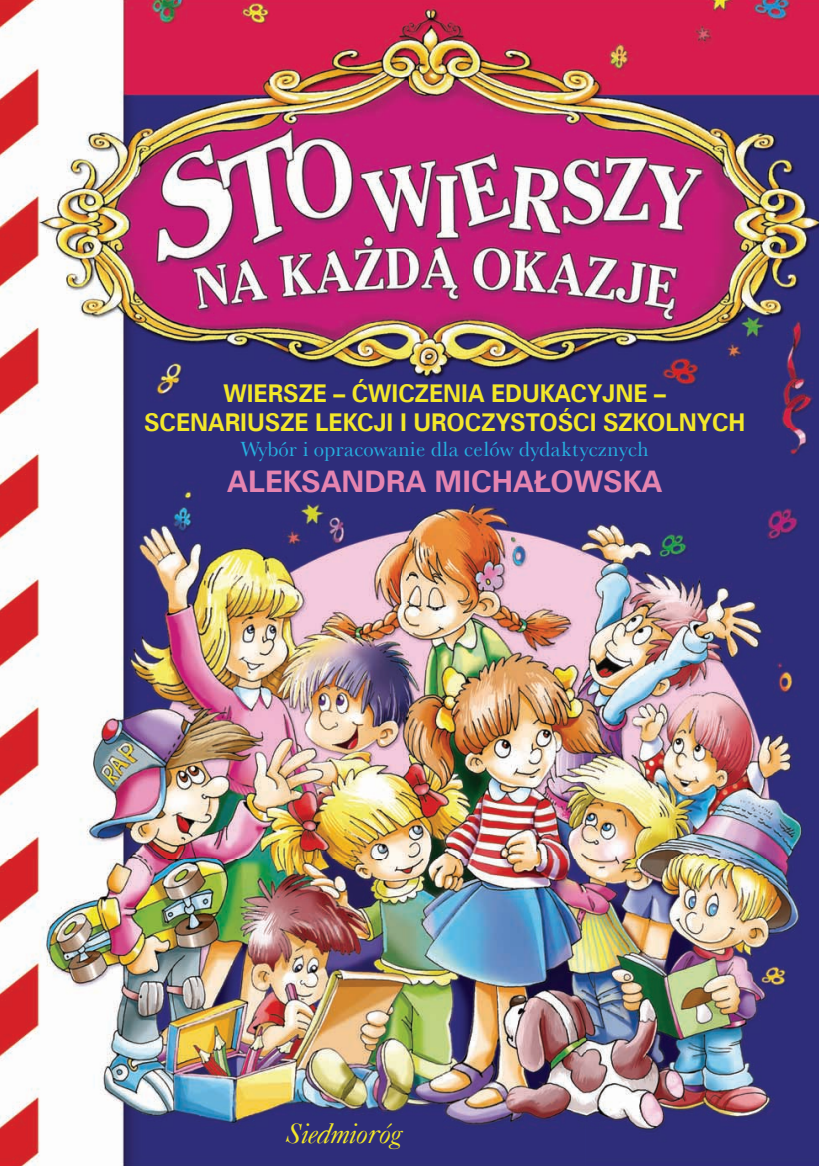
<style>
.page{position:relative;width:819px;height:1166px;background:#fff}
.page>*{position:absolute;margin:0;border:0;box-sizing:border-box;transform-origin:0 0}
.t1{font:700 29.75px "Zurich EU";color:#e584b0}
.t2{font:italic 28px "Caslon 540 EU";color:#f3e72a}
.t3{font:700 24.5px/29.4px "Zurich EU";color:#f3e72a;text-align:center;scale:.96 1}
.t4{font:21px "Baskervlle 2 EU";color:#26b1e0}
</style>
<div class="page">
<img style="left:0;top:0;width:819px;height:1166px">
<p class="t3" style="left:144px;top:378px;width:627px">WIERSZE – ĆWICZENIA EDUKACYJNE –<br>SCENARIUSZE LEKCJI I UROCZYSTOŚCI SZKOLNYCH</p>
<p class="t4" style="left:240px;top:436px;width:410px">Wybór i opracowanie dla celów dydaktycznych</p>
<p class="t1" style="left:227px;top:463px;width:436px">ALEKSANDRA MICHAŁOWSKA</p>
<p class="t2" style="left:285px;top:1115px;width:118px">Siedmioróg</p>
</div>
